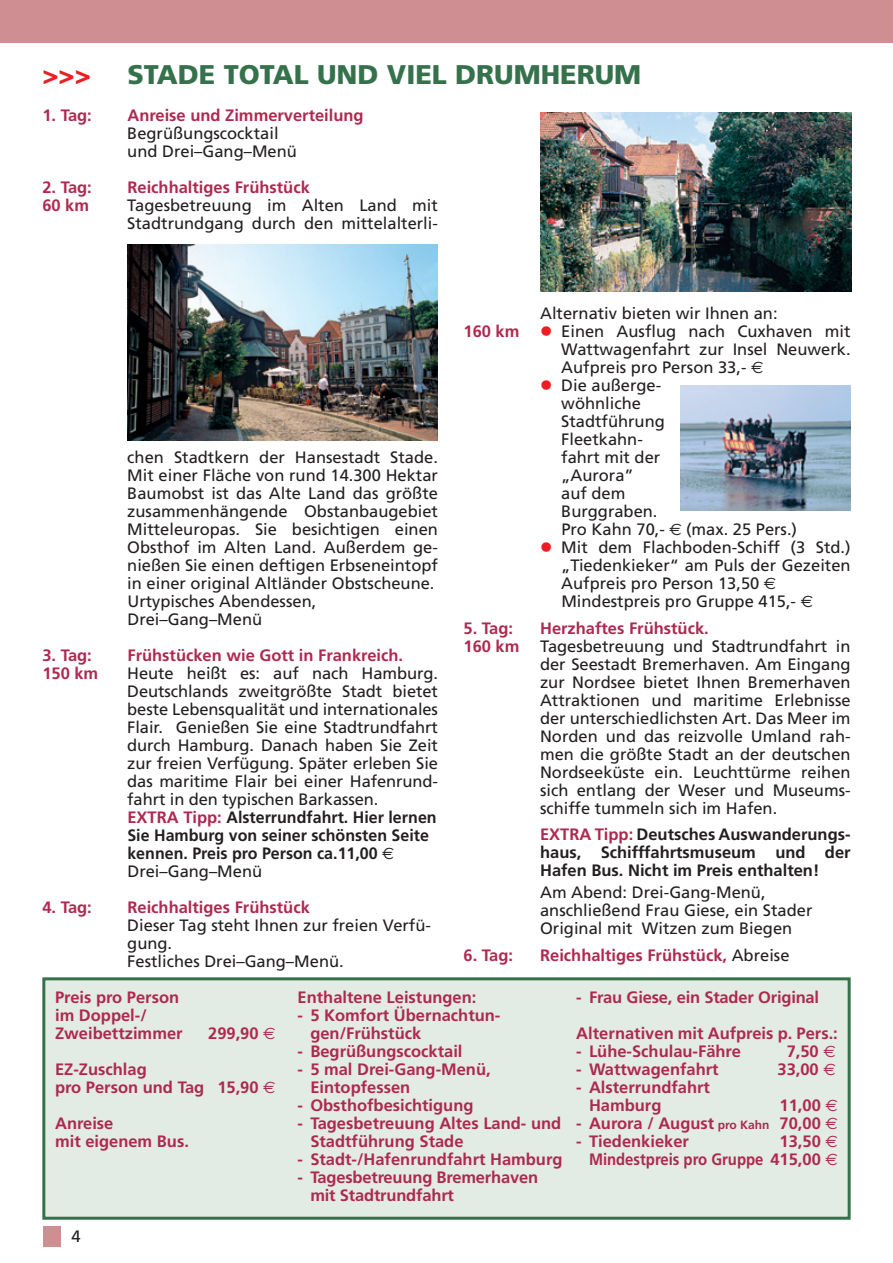
<style>
.page{position:relative;width:893px;height:1263px;background:#fff}
.page>*{position:absolute;margin:0;border:0;box-sizing:border-box;transform-origin:0 0}
.t1{font:900 27px "Frutiger";color:#35724c}
.t2{font:900 27px "Frutiger";color:#ee1d23}
.t3{font:16.5px/18px "Frutiger";color:#231f20}
.t4{font:700 16.5px/18px "Frutiger";color:#ae2950}
.t5{font:700 16.5px/18px "Frutiger";color:#231f20;text-align:justify}
.s1{font-family:"Euro Sans"}
.s2{font-weight:700;color:#ae2950}
.s3{color:#ae2950}
.s4{font-weight:400;color:#231f20}
.s5{font-weight:700}
.s6{font-family:"Euro Sans";font-weight:400}
.s7{font-size:12px}
</style>
<div class="page">
<div style="left:0;top:0;width:892px;height:43px;background:#cf8e92"></div>
<div style="left:44px;top:1226px;width:17px;height:20px;background:#cf8e92"></div>
<div style="left:45px;top:980px;width:802px;height:237px;background:#e3ebe5"></div>
<div style="left:42px;top:977px;width:808px;height:243px;border:3px solid #35724c"></div>
<img style="left:540px;top:113px;width:311px;height:178px">
<img style="left:127px;top:245px;width:311px;height:195px">
<img style="left:680px;top:386px;width:170px;height:124px">
<h1 class="t2" style="left:42px;top:64px;width:50px">&gt;&gt;&gt;</h1>
<h1 class="t1" style="left:127px;top:64px;width:515px">STADE TOTAL UND VIEL DRUMHERUM</h1>
<p class="t4" style="left:42px;top:108px;width:51px">1. Tag:</p>
<p class="t4" style="left:127px;top:108px;width:238px">Anreise und Zimmerverteilung</p>
<p class="t3" style="left:127px;top:126px;width:171px">Begrüßungscocktail und Drei–Gang–Menü</p>
<p class="t4" style="left:42px;top:180px;width:51px">2. Tag:</p>
<p class="t4" style="left:127px;top:180px;width:184px">Reichhaltiges Frühstück</p>
<p class="t4" style="left:42px;top:198px;width:48px">60 km</p>
<p class="t3" style="left:127px;top:198px;width:312px">Tagesbetreuung im Alten Land mit<br>Stadtrundgang durch den mittelalterli-</p>
<p class="t3" style="left:540px;top:306px;width:239px">Alternativ bieten wir Ihnen an:</p>
<p class="t4" style="left:463px;top:324px;width:57px">160 km</p>
<p class="t3" style="left:561px;top:324px;width:291px">Einen Ausflug nach Cuxhaven mit<br>Wattwagen fahrt zur Insel Neuwerk.<br>Aufpreis pro Person 33,- <span class="s1">€<br></span>Die außerge-<br>wöhnliche<br>Stadtführung<br>Fleetkahn-<br>fahrt mit der<br>„Aurora”<br>auf dem<br>Burggraben.<br>Pro Kahn 70,- <span class="s1">€</span> (max. 25 Pers.)<br>Mit dem Flachboden-Schiff (3 Std.) „Tiedenkieker“ am Puls der Gezeiten<br>Aufpreis pro Person 13,50 <span class="s1">€<br></span>Mindestpreis pro Gruppe 415,- <span class="s1">€</span></p>
<p class="t4" style="left:463px;top:620px;width:51px">5. Tag:</p>
<p class="t4" style="left:540px;top:620px;width:170px">Herzhaftes Frühstück.</p>
<p class="t3" style="left:463px;top:638px;width:388px"><span class="s2">160 km</span> Tagesbetreuung und Stadtrundfahrt in</p>
<p class="t3" style="left:540px;top:656px;width:312px">der Seestadt Bremerhaven. Am Eingang</p>
<p class="t3" style="left:540px;top:674px;width:312px">zur Nordsee bietet Ihnen Bremerhaven</p>
<p class="t3" style="left:540px;top:692px;width:312px">Attraktionen und maritime Erlebnisse</p>
<p class="t3" style="left:540px;top:710px;width:312px">der unterschiedlichsten Art. Das Meer im</p>
<p class="t3" style="left:540px;top:728px;width:312px">Norden und das reizvolle Umland rah-</p>
<p class="t3" style="left:540px;top:746px;width:312px">men die größte Stadt an der deutschen</p>
<p class="t3" style="left:540px;top:764px;width:312px">Nordseeküste ein. Leuchttürme reihen</p>
<p class="t3" style="left:540px;top:782px;width:312px">sich entlang der Weser und Museums-</p>
<p class="t3" style="left:540px;top:800px;width:239px">schiffe tummeln sich im Hafen.</p>
<p class="t5" style="left:540px;top:827px;width:312px"><span class="s3">EXTRA Tipp:</span> Deutsches Auswanderungs&shy;haus, Schifffahrtsmuseum und der Hafen Bus. Nicht im Preis enthalten!</p>
<p class="t3" style="left:540px;top:885px;width:274px">Am Abend: Drei-Gang-Menü, anschließend Frau Giese, ein Stader<br>Original mit Witzen zum Biegen</p>
<p class="t4" style="left:463px;top:947px;width:51px">6. Tag:</p>
<p class="t4" style="left:540px;top:947px;width:251px">Reichhaltiges Frühstück, <span class="s4">Abreise</span></p>
<p class="t3" style="left:127px;top:450px;width:312px">chen Stadtkern der Hansestadt Stade.<br>Mit einer Fläche von rund 14.300 Hektar Baumobst ist das Alte Land das größte zusammenhängende Obstanbaugebiet Mitteleuropas. Sie besichtigen einen Obsthof im Alten Land. Außerdem ge&shy;nießen Sie einen deftigen Erbseneintopf in einer original Altländer Obstscheune.<br>Urtypisches Abendessen, Drei–Gang–Menü</p>
<p class="t4" style="left:42px;top:648px;width:51px">3. Tag:</p>
<p class="t4" style="left:127px;top:648px;width:277px">Frühstücken wie Gott in Frankreich.</p>
<p class="t4" style="left:42px;top:666px;width:57px">150 km</p>
<p class="t3" style="left:127px;top:666px;width:312px">Heute heißt es: auf nach Hamburg.<br>Deutschlands zweitgrößte Stadt bietet beste Lebensqualität und internationales Flair. Genießen Sie eine Stadtrundfahrt durch Hamburg. Danach haben Sie Zeit zur freien Verfügung. Später erleben Sie das maritime Flair bei einer Hafenrund&shy;fahrt in den typischen Barkassen.<br><span class="s2">EXTRA Tipp:</span> <span class="s5">Alsterrundfahrt. Hier lernen Sie Hamburg von seiner schönsten Seite kennen. Preis pro Person ca.11,00</span> <span class="s1">€ </span>Drei–Gang–Menü</p>
<p class="t4" style="left:42px;top:900px;width:51px">4. Tag:</p>
<p class="t4" style="left:127px;top:900px;width:184px">Reichhaltiges Frühstück</p>
<p class="t3" style="left:127px;top:918px;width:305px">Dieser Tag steht Ihnen zur freien Verfü&shy;gung.<br>Festliches Drei–Gang–Menü.</p>
<p class="t4" style="left:55px;top:990px;width:129px">Preis pro Person im Doppel-/<br>Zweibettzimmer</p>
<p class="t4" style="left:576px;top:981px;width:263px;line-height:36px">- Frau Giese, ein Stader Original<br>Alternativen mit Aufpreis p. Pers.:</p>
<p class="t4" style="left:576px;top:1044px;width:166px">- Lühe-Schulau-Fähre</p>
<p class="t4" style="left:786px;top:1044px;width:51px">7,50 <span class="s6">€</span></p>
<p class="t4" style="left:576px;top:1062px;width:144px">- Wattwagenfahrt</p>
<p class="t4" style="left:777px;top:1062px;width:60px">33,00 <span class="s6">€</span></p>
<p class="t4" style="left:589px;top:1080px;width:122px;text-indent:-13px">- Alsterrundfahrt<br>Hamburg</p>
<p class="t4" style="left:297px;top:990px;width:180px">Enthaltene Leistungen:</p>
<p class="t4" style="left:310px;top:1008px;width:192px;text-indent:-13px">- 5 Komfort Übernachtun&shy;gen/Frühstück</p>
<p class="t4" style="left:297px;top:1044px;width:166px">- Begrüßungscocktail</p>
<p class="t4" style="left:310px;top:1062px;width:182px;text-indent:-13px">- 5 mal Drei-Gang-Menü,<br>Eintopfessen</p>
<p class="t4" style="left:297px;top:1098px;width:177px">- Obsthofbesichtigung</p>
<p class="t4" style="left:310px;top:1116px;width:252px;text-indent:-13px">- Tagesbetreuung Altes Land- und<br>Stadtführung Stade</p>
<p class="t4" style="left:297px;top:1152px;width:266px">- Stadt-/Hafenrundfahrt Hamburg</p>
<p class="t4" style="left:310px;top:1170px;width:229px;text-indent:-13px">- Tagesbetreuung Bremerhaven mit Stadtrundfahrt</p>
<p class="t4" style="left:208px;top:1026px;width:69px">299,90 <span class="s6">€</span></p>
<p class="t4" style="left:55px;top:1062px;width:222px">EZ-Zuschlag<br>pro Person und Tag 15,90 <span class="s6">€</span></p>
<p class="t4" style="left:55px;top:1116px;width:135px">Anreise<br>mit eigenem Bus.</p>
<p class="t4" style="left:779px;top:1098px;width:60px">11,00 <span class="s6">€</span></p>
<p class="t4" style="left:576px;top:1116px;width:263px">- Aurora / August <span class="s7">pro Kahn</span> 70,00 <span class="s6">€</span></p>
<p class="t4" style="left:576px;top:1134px;width:114px">- Tiedenkieker</p>
<p class="t4" style="left:589px;top:1134px;width:250px;text-align:right">13,50 <span class="s6">€<br></span>Mindestpreis pro Gruppe 415,00 <span class="s6">€</span></p>
<p class="t3" style="left:71px;top:1228px;width:11px">4</p>
</div>
